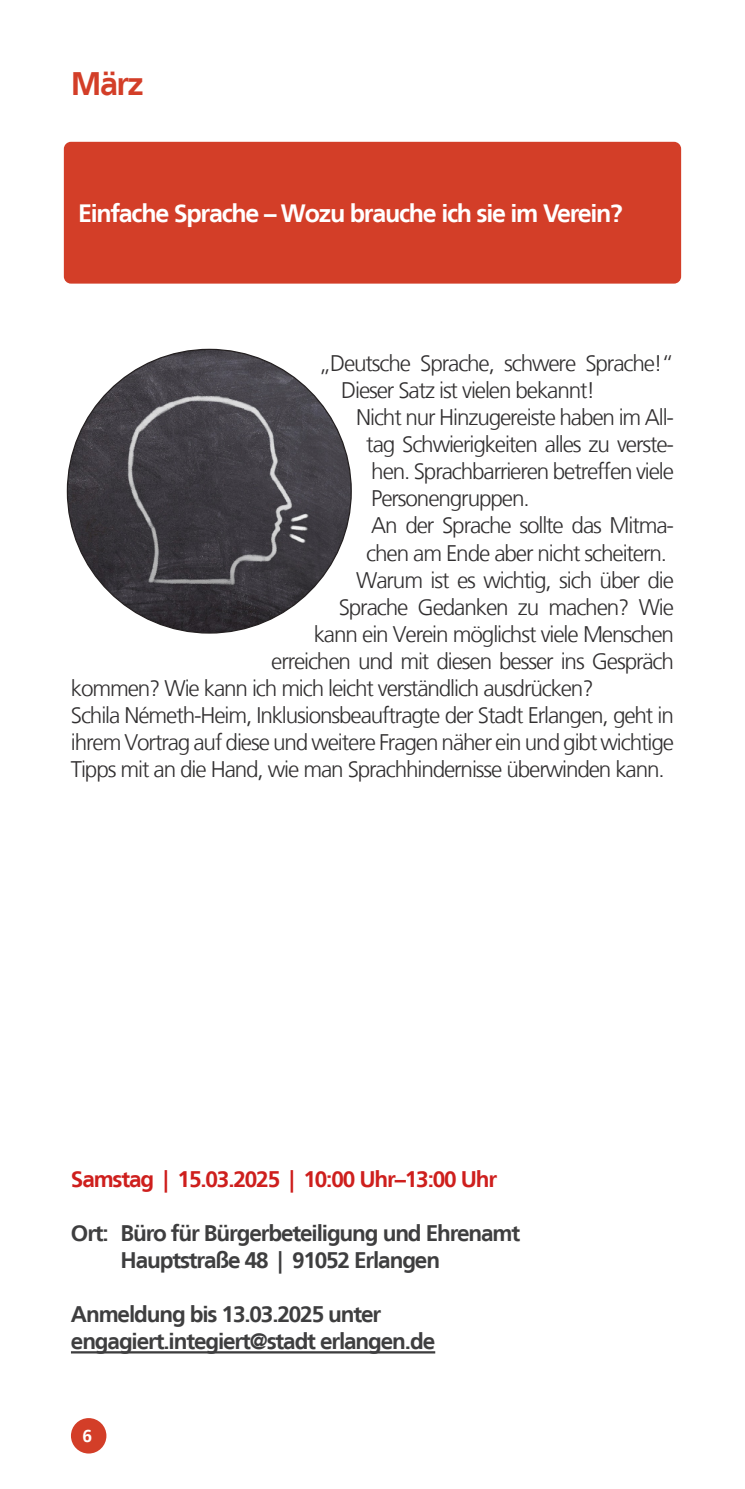
<style>
.page{position:relative;width:745px;height:1489px;background:#fff}
.page>*{position:absolute;margin:0;border:0;box-sizing:border-box;transform-origin:0 0}
.t1{font:700 32.5px "Frutiger LT";color:#d33e28}
.t2{font:700 25px "Frutiger LT";letter-spacing:-.05em;color:#fff}
.t3{font:300 22.5px/27px "Frutiger LT";letter-spacing:-.05em;color:#312f30}
.t4{font:700 22.5px/27px "Frutiger LT";letter-spacing:-.05em;color:#3e3e3f}
.t5{font:700 22.5px "Frutiger LT";letter-spacing:-.05em;color:#ce1f1d}
.t6{font:700 17.5px "Frutiger LT";color:#fff}
</style>
<div class="page">
<div style="left:71px;top:1417px;width:35px;height:36px;background:#d33e28;border-radius:50%"></div>
<div style="left:64px;top:142px;width:616px;height:141px;background:#d33e28;border-radius:7px"></div>
<hr style="left:71px;top:1350px;width:364px;height:3px;background:#3e3e3f">
<img style="left:67px;top:349px;width:284px;height:284px;border-radius:142px">
<h1 class="t1" style="left:71px;top:65px;width:74px">März</h1>
<p class="t2" style="left:78px;top:199px;width:546px">Einfache Sprache – Wozu brauche ich sie im Verein?</p>
<p class="t3" style="left:341px;top:350px;width:334px;text-indent:-22px">„Deutsche Sprache, schwere Sprache!“<br>Dieser Satz ist vielen bekannt!</p>
<p class="t3" style="left:356px;top:404px;width:319px">Nicht nur Hinzugereiste haben im All-</p>
<p class="t3" style="left:366px;top:431px;width:309px">tag Schwierigkeiten alles zu verste-</p>
<p class="t3" style="left:371px;top:458px;width:304px">hen. Sprachbarrieren betreffen viele</p>
<p class="t3" style="left:371px;top:485px;width:160px">Personengruppen.</p>
<p class="t3" style="left:371px;top:512px;width:304px">An der Sprache sollte das Mitma-</p>
<p class="t3" style="left:366px;top:539px;width:302px">chen am Ende aber nicht scheitern.</p>
<p class="t3" style="left:356px;top:566px;width:319px">Warum ist es wichtig, sich über die</p>
<p class="t3" style="left:338px;top:593px;width:336px">Sprache Gedanken zu machen? Wie</p>
<p class="t3" style="left:313px;top:620px;width:361px">kann ein Verein möglichst viele Menschen</p>
<p class="t3" style="left:271px;top:647px;width:404px">erreichen und mit diesen besser ins Gespräch</p>
<p class="t3" style="left:71px;top:674px;width:524px">kommen? Wie kann ich mich leicht verständlich ausdrücken?</p>
<p class="t3" style="left:71px;top:701px;width:604px">Schila Németh-Heim, Inklusionsbeauftragte der Stadt Erlangen, geht in</p>
<p class="t3" style="left:71px;top:728px;width:604px">ihrem Vortrag auf diese und weitere Fragen näher ein und gibt wichtige</p>
<p class="t3" style="left:71px;top:755px;width:595px">Tipps mit an die Hand, wie man Sprachhindernisse überwinden kann.</p>
<p class="t5" style="left:71px;top:1165px;width:427px">Samstag | 15.03.2025 | 10:00 Uhr–13:00 Uhr</p>
<p class="t4" style="left:120px;top:1219px;width:401px;text-indent:-50px">Ort: Büro für Bürgerbeteiligung und Ehrenamt<br>Hauptstraße 48 | 91052 Erlangen</p>
<p class="t4" style="left:71px;top:1300px;width:365px">Anmeldung bis 13.03.2025 unter engagiert.integiert@stadt erlangen.de</p>
<p class="t6" style="left:82px;top:1425px;width:11px">6</p>
</div>
